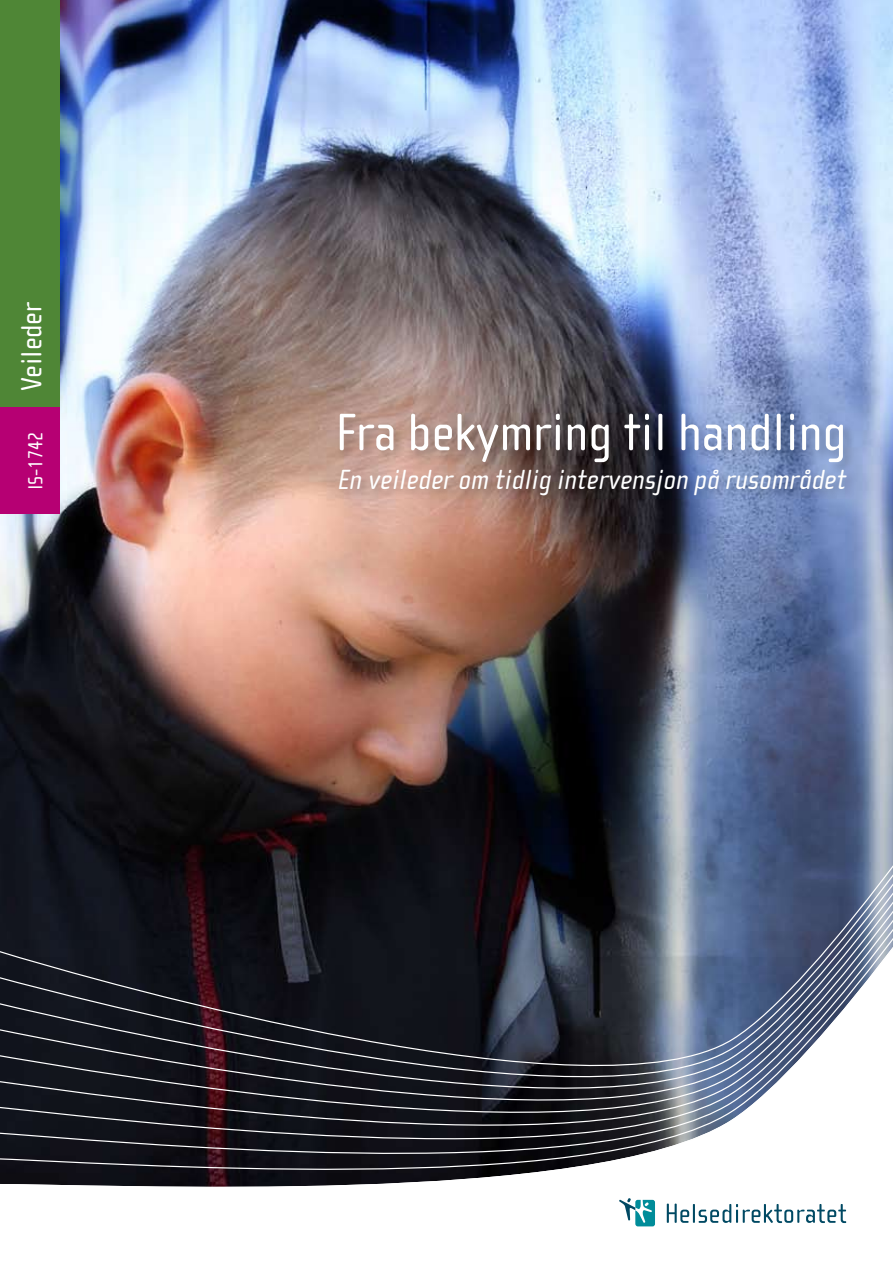
<style>
.page{position:relative;width:893px;height:1263px;background:#fff}
.page>*{position:absolute;margin:0;border:0;box-sizing:border-box;transform-origin:0 0}
.t1{font:54px "Cholla Sans";color:#fff}
.t2{font:30px "Cholla Sans";color:#fff}
.t3{font:italic 28.5px "Cholla Sans";letter-spacing:.005em;color:#fff}
.t4{font:21px "Cholla Sans";color:#fff}
</style>
<div class="page">
<img style="left:0;top:0;width:893px;height:614px">
<div style="left:0;top:0;width:60px;height:408px;background:#4f8636"></div>
<div style="left:0;top:408px;width:60px;height:106px;background:#b60073"></div>
<img style="left:0;top:614px;width:893px;height:316px">
<svg style="left:0;top:930px;width:893px;height:297px"></svg>
<svg style="left:619px;top:1198px;width:36px;height:28px"></svg>
<svg style="left:667px;top:1203px;width:179px;height:20px"></svg>
<div style="left:336px;top:409px;width:519px;height:65px;background:#000;opacity:.25"></div>
<div style="left:335px;top:466px;width:523px;height:41px;background:#000;opacity:.25"></div>
<p class="t2" style="left:15px;top:391px;width:90px;rotate:-90deg">Veileder</p>
<p class="t4" style="left:24px;top:490px;width:60px;rotate:-90deg">IS-1742</p>
<h1 class="t1" style="left:336px;top:403px;width:512px">Fra bekymring til handling</h1>
<p class="t3" style="left:338px;top:463px;width:510px">En veileder om tidlig intervensjon på rusområdet</p>
</div>
